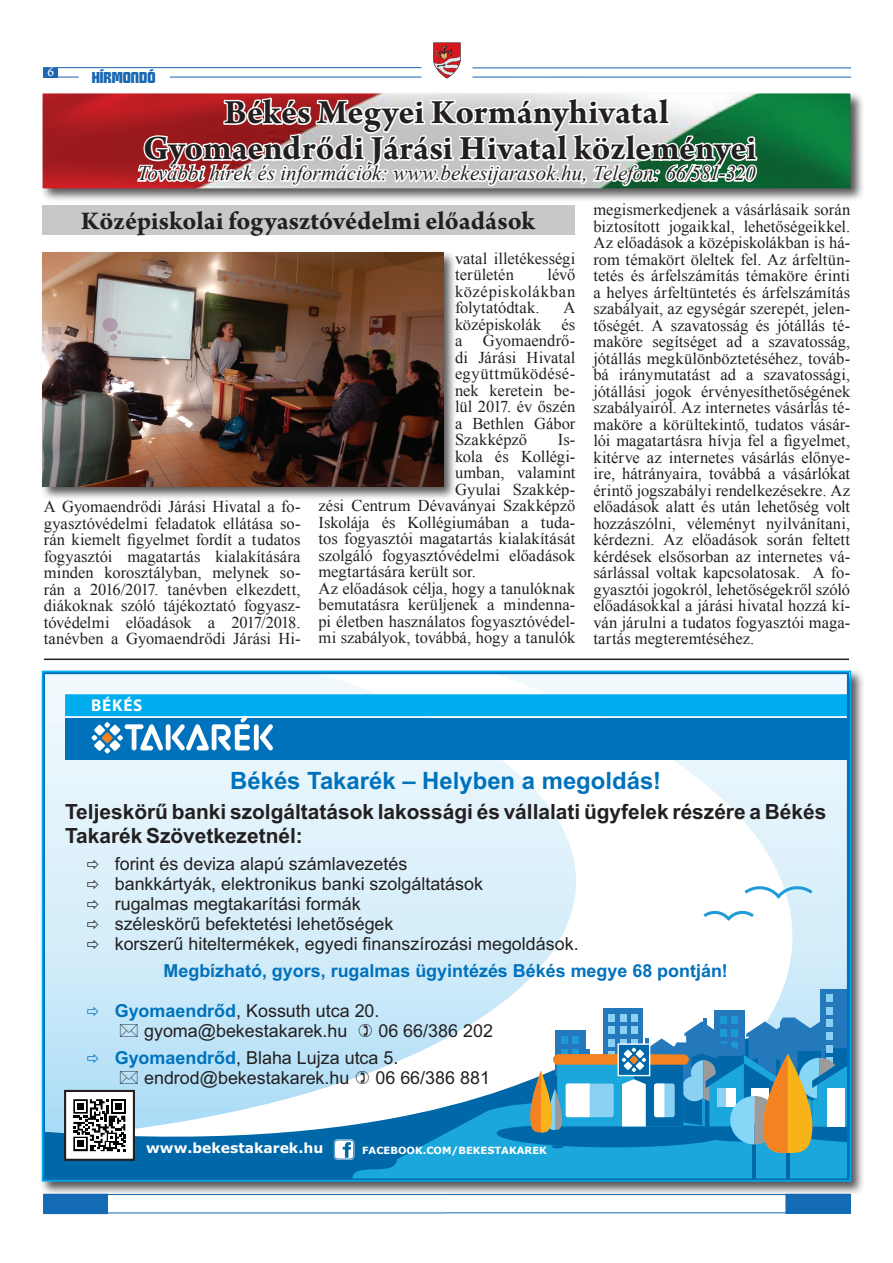
<style>
.page{position:relative;width:893px;height:1263px;background:#fff}
.page>*{position:absolute;margin:0;border:0;box-sizing:border-box;transform-origin:0 0}
.t1{font:700 36px/36px "Arno Pro";color:#231f20;text-align:center}
.t2{font:700 27px "Arno Pro";color:#231f20}
.t3{font:700 23.85px "Arial";color:#0072bc}
.t4{font:italic 21px "Times New Roman";letter-spacing:-.005em;color:#231f20}
.t5{font:700 20.85px/23.4px "Arial";color:#231f20}
.t6{font:17.85px/20px "Arial";color:#231f20}
.t7{font:700 17.85px "Arial";color:#0072bc}
.t8{font:700 17.1px "Myriad Pro";letter-spacing:.045em;color:#fff}
.t9{font:16.5px/16.5px "Times New Roman";letter-spacing:.005em;color:#231f20;text-align:justify}
.t10{font:15.6px "First Prize Bold Upright";color:#1a67b2}
.t11{font:700 13.95px "Verdana";color:#fff}
.t12{font:13.5px "Arno Pro Sm Text";color:#fff}
.t13{font:700 10.05px "Verdana";color:#fff}
.s1{font-weight:700;color:#0072bc}
</style>
<div class="page">
<hr style="left:43px;top:67px;width:378px;height:1px;background:#1a66b2">
<svg style="left:58px;top:77px;width:21px;height:1px"></svg>
<hr style="left:472px;top:67px;width:378px;height:1px;background:#1a66b2">
<hr style="left:472px;top:77px;width:378px;height:1px;background:#1a66b2">
<div style="left:43px;top:68px;width:15px;height:10px;background:#1a66b2"></div>
<hr style="left:43px;top:1212px;width:403px;height:1px;background:#136ab5">
<div style="left:44px;top:1194px;width:63px;height:19px;background:#136ab5"></div>
<div style="left:43px;top:1194px;width:65px;height:20px;border:1px solid #136ab5"></div>
<hr style="left:446px;top:1212px;width:404px;height:1px;background:#136ab5">
<div style="left:786px;top:1194px;width:64px;height:19px;background:#136ab5"></div>
<div style="left:40px;top:91px;width:824px;height:111px;background:#231f20;opacity:.75"></div>
<img style="left:43px;top:93px;width:807px;height:95px">
<svg style="left:135px;top:42px;width:624px;height:193px"></svg>
<div style="left:42px;top:205px;width:532px;height:29px;background:#c7c8ca"></div>
<div style="left:40px;top:250px;width:417px;height:250px;background:#231f20;opacity:.75"></div>
<img style="left:43px;top:252px;width:400px;height:234px">
<hr style="left:44px;top:658px;width:805px;height:2px;background:#231f20">
<div style="left:40px;top:668px;width:825px;height:528px;background:#231f20;opacity:.75"></div>
<svg style="left:792px;top:675px;width:54px;height:342px;background:#dbf0fa"></svg>
<svg style="left:46px;top:675px;width:746px;height:350px"></svg>
<svg style="left:46px;top:1025px;width:451px;height:152px;fill:#bae2f7"></svg>
<div style="left:714px;top:1010px;width:30px;height:46px;background:#2479bd"></div>
<div style="left:603px;top:1008px;width:40px;height:58px;background:#2479bd"></div>
<div style="left:631px;top:1014px;width:7px;height:7px;background:#8ad1f3"></div>
<div style="left:620px;top:1014px;width:6px;height:7px;background:#8ad1f3"></div>
<div style="left:608px;top:1014px;width:7px;height:7px;background:#8ad1f3"></div>
<div style="left:731px;top:1016px;width:7px;height:8px;background:#1d99d6"></div>
<div style="left:720px;top:1016px;width:7px;height:8px;background:#1d99d6"></div>
<div style="left:820px;top:989px;width:28px;height:58px;background:#2479bd"></div>
<div style="left:826px;top:994px;width:6px;height:8px;background:#8ad1f3"></div>
<div style="left:826px;top:1007px;width:6px;height:8px;background:#8ad1f3"></div>
<svg style="left:352px;top:1087px;width:494px;height:90px;fill:#1ba7dc"></svg>
<hr style="left:786px;top:1123px;width:3px;height:58px;background:#0068a8">
<hr style="left:753px;top:1123px;width:3px;height:58px;background:#0068a8">
<svg style="left:497px;top:1017px;width:349px;height:136px"></svg>
<svg style="left:334px;top:1139px;width:20px;height:21px"></svg>
<div style="left:65px;top:718px;width:783px;height:41px;background:#0072bc"></div>
<div style="left:65px;top:694px;width:783px;height:22px;background:#00aeef"></div>
<div style="left:166px;top:724px;width:5px;height:26px;background:#fff;border-radius:2px"></div>
<div style="left:254px;top:724px;width:5px;height:26px;background:#fff;border-radius:2px"></div>
<svg style="left:260px;top:724px;width:13px;height:26px"></svg>
<svg style="left:171px;top:716px;width:79px;height:35px"></svg>
<svg style="left:91px;top:722px;width:72px;height:31px"></svg>
<div style="left:65px;top:1091px;width:69px;height:69px;background:#fff"></div>
<div style="left:64px;top:1090px;width:71px;height:71px;border:2px solid #231f20"></div>
<svg style="left:73px;top:1099px;width:52px;height:52px"></svg>
<svg style="left:744px;top:883px;width:68px;height:16px"></svg>
<svg style="left:703px;top:910px;width:51px;height:11px"></svg>
<svg style="left:88px;top:860px;width:11px;height:9px"></svg>
<svg style="left:88px;top:880px;width:11px;height:9px"></svg>
<svg style="left:88px;top:900px;width:11px;height:9px"></svg>
<svg style="left:88px;top:920px;width:11px;height:9px"></svg>
<svg style="left:88px;top:940px;width:11px;height:9px"></svg>
<svg style="left:88px;top:1007px;width:11px;height:9px"></svg>
<svg style="left:120px;top:1024px;width:18px;height:13px"></svg>
<svg style="left:359px;top:1024px;width:13px;height:13px"></svg>
<svg style="left:88px;top:1053px;width:11px;height:10px"></svg>
<svg style="left:120px;top:1071px;width:18px;height:12px"></svg>
<svg style="left:356px;top:1071px;width:13px;height:12px"></svg>
<p class="t12" style="left:48px;top:65px;width:8px">6</p>
<p class="t10" style="left:92px;top:66px;width:65px">HÍRMONDÓ</p>
<h1 class="t1" style="left:143px;top:96px;width:615px">Békés Megyei Kormányhivatal<br>Gyomaendrődi Járási Hivatal közleményei</h1>
<p class="t4" style="left:138px;top:159px;width:619px">További hírek és információk: www.bekesijarasok.hu, Telefon: 66/581-320</p>
<h2 class="t2" style="left:81px;top:205px;width:456px">Középiskolai fogyasztóvédelmi előadások</h2>
<p class="t9" style="left:44px;top:498px;width:258px">A Gyomaendrődi Járási Hivatal a fo&shy;gyasztóvédelmi feladatok ellátása so&shy;rán kiemelt figyelmet fordít a tudatos fogyasztói magatartás kialakítására minden korosztályban, melynek so&shy;rán a 2016/2017. tanévben elkezdett, diákoknak szóló tájékoztató fogyasz&shy;tóvédelmi előadások a 2017/2018. tanévben a Gyomaendrődi Járási Hi-</p>
<p class="t9" style="left:455px;top:249px;width:122px">vatal illetékességi területén</p>
<p class="t9" style="left:455px;top:266px;width:122px;text-indent:93px">lévő középiskolákban folytatódtak.</p>
<p class="t9" style="left:455px;top:299px;width:122px;text-indent:108px">A középiskolák és a</p>
<p class="t9" style="left:455px;top:332px;width:122px;text-indent:28px">Gyomaendrő&shy;di Járási Hivatal együttműködésé&shy;nek keretein be&shy;lül 2017. év őszén a Bethlen Gábor Szakképző</p>
<p class="t9" style="left:558px;top:431px;width:19px">Is-</p>
<p class="t9" style="left:455px;top:447px;width:122px">kola és Kollégi-</p>
<p class="t9" style="left:455px;top:464px;width:122px">umban, valamint</p>
<p class="t9" style="left:455px;top:480px;width:122px">Gyulai Szakkép-</p>
<p class="t9" style="left:319px;top:497px;width:258px">zési Centrum Dévaványai Szakképző</p>
<p class="t9" style="left:319px;top:513px;width:258px">Iskolája és Kollégiumában a tuda-</p>
<p class="t9" style="left:319px;top:530px;width:258px">tos fogyasztói magatartás kialakítását</p>
<p class="t9" style="left:319px;top:546px;width:258px">szolgáló fogyasztóvédelmi előadások</p>
<p class="t9" style="left:319px;top:563px;width:159px">megtartására került sor.</p>
<p class="t9" style="left:319px;top:579px;width:258px">Az előadások célja, hogy a tanulóknak</p>
<p class="t9" style="left:319px;top:596px;width:258px">bemutatásra kerüljenek a mindenna-</p>
<p class="t9" style="left:319px;top:612px;width:258px">pi életben használatos fogyasztóvédel-</p>
<p class="t9" style="left:319px;top:629px;width:258px">mi szabályok, továbbá, hogy a tanulók</p>
<p class="t9" style="left:593px;top:201px;width:258px">megismerkedjenek a vásárlásaik során biztosított jogaikkal, lehetőségeikkel.<br>Az előadások a középiskolákban is há&shy;rom témakört öleltek fel. Az árfeltün&shy;tetés és árfelszámítás témaköre érinti a helyes árfeltüntetés és árfelszámítás szabályait, az egységár szerepét, jelen&shy;tőségét. A szavatosság és jótállás té&shy;maköre segítséget ad a szavatosság, jótállás megkülönböztetéséhez, továb&shy;bá iránymutatást ad a szavatossági, jótállási jogok érvényesíthetőségének szabályairól. Az internetes vásárlás té&shy;maköre a körültekintő, tudatos vásár&shy;lói magatartásra hívja fel a figyelmet, kitérve az internetes vásárlás előnye&shy;ire, hátrányaira, továbbá a vásárlókat érintő jogszabályi rendelkezésekre. Az előadások alatt és után lehetőség volt hozzászólni, véleményt nyilvánítani, kérdezni. Az előadások során feltett kérdések elsősorban az internetes vá&shy;sárlással voltak kapcsolatosak. A fo&shy;gyasztói jogokról, lehetőségekről szóló előadásokkal a járási hivatal hozzá kí&shy;ván járulni a tudatos fogyasztói maga&shy;tartás megteremtéséhez.</p>
<p class="t8" style="left:91px;top:695px;width:53px">BÉKÉS</p>
<h3 class="t3" style="left:230px;top:771px;width:432px">Békés Takarék – Helyben a megoldás!</h3>
<p class="t5" style="left:65px;top:802px;width:763px">Teljeskörű banki szolgáltatások lakossági és vállalati ügyfelek részére a Békés<br>Takarék Szövetkezetnél:</p>
<p class="t6" style="left:115px;top:855px;width:465px">forint és deviza alapú számlavezetés<br>bankkártyák, elektronikus banki szolgáltatások<br>rugalmas megtakarítási formák<br>széleskörű befektetési lehetőségek<br>korszerű hiteltermékek, egyedi finanszírozási megoldások.</p>
<p class="t7" style="left:163px;top:964px;width:566px">Megbízható, gyors, rugalmas ügyintézés Békés megye 68 pontján!</p>
<p class="t6" style="left:115px;top:1002px;width:266px;text-align:center"><span class="s1">Gyomaendrőd</span>, Kossuth utca 20. gyoma@bekestakarek.hu</p>
<p class="t6" style="left:115px;top:1019px;width:380px;line-height:26.7px;text-indent:264px">06 66/386 202<br><span class="s1">Gyomaendrőd</span>, Blaha Lujza utca 5.</p>
<p class="t6" style="left:144px;top:1069px;width:207px">endrod@bekestakarek.hu</p>
<p class="t6" style="left:375px;top:1069px;width:116px">06 66/386 881</p>
<p class="t11" style="left:146px;top:1142px;width:178px">www.bekestakarek.hu</p>
<p class="t13" style="left:362px;top:1146px;width:186px">FACEBOOK COM/BEKES AKAREK</p>
<p class="t13" style="left:423px;top:1146px;width:5px">.</p>
<p class="t13" style="left:494px;top:1146px;width:8px">T</p>
</div>
